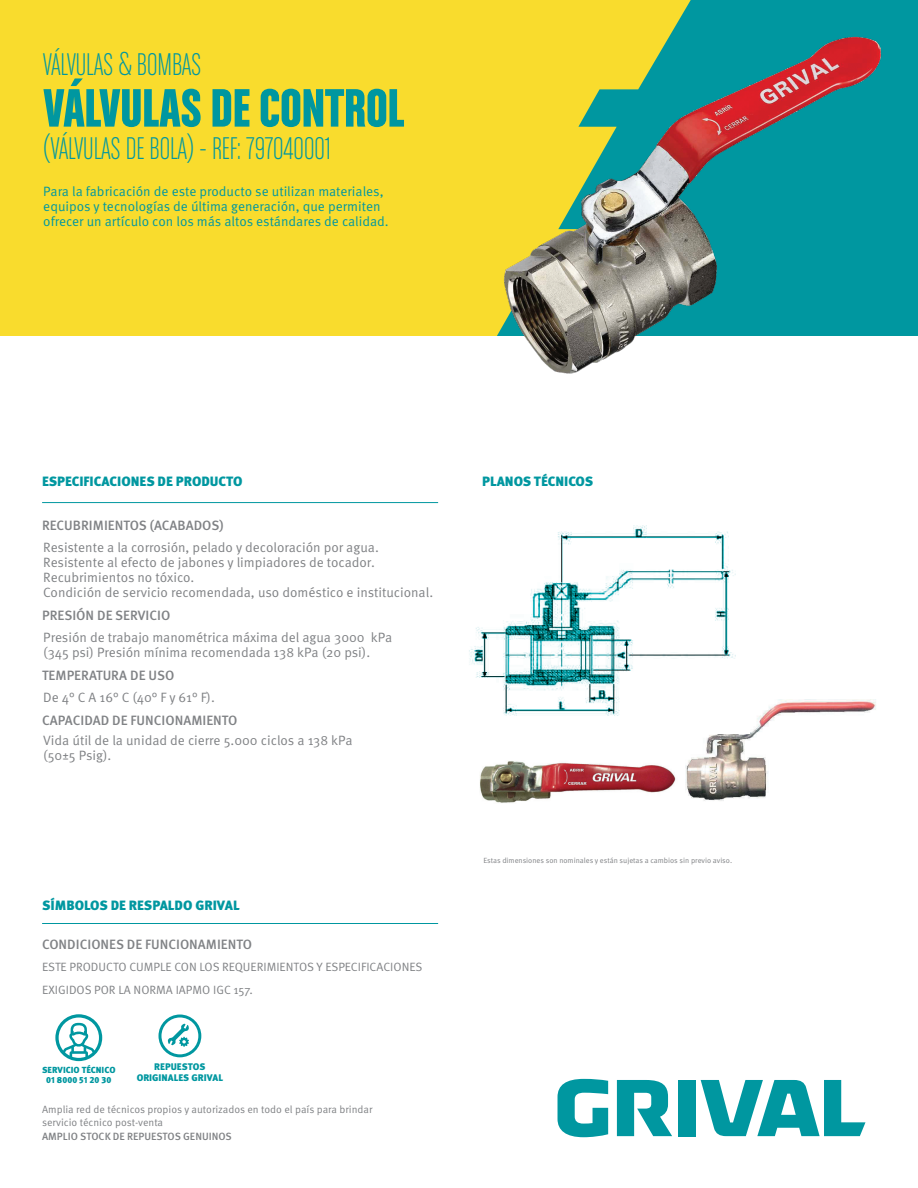
<style>
.page{position:relative;width:918px;height:1188px;background:#fff}
.page>*{position:absolute;margin:0;border:0;box-sizing:border-box;transform-origin:0 0}
.t1{font:57.45px "Chalet Comprime Hong Kong Sixty";color:#0097a0}
.t2{font:33.45px "Chalet Comprime Milan Eighty";color:#0097a0}
.t3{font:13.5px/15px "Meta Pro";color:#808285}
.t4{font:13.5px/15px "Meta Pro";color:#0097a0}
.t5{font:500 13.5px "Meta Pro";color:#808285}
.t6{font:900 13.5px "Meta Pro";color:#0097a0}
.t7{font:12px/22.5px "Meta Pro";color:#808285}
.t8{font:10.5px/13.5px "Meta Pro";color:#808285}
.t9{font:500 10.5px "Meta Pro";color:#808285}
.t10{font:900 9.6px/10.2px "Meta Pro";color:#0097a0;text-align:center}
.t11{font:900 8.85px/10.1px "Meta Pro";color:#0097a0;text-align:center}
.t12{font:7.5px "Meta Pro";color:#808285}
</style>
<div class="page">
<div style="left:0;top:0;width:918px;height:336px;background:#f9dc2d"></div>
<div style="left:907px;top:0;width:11px;height:336px;background:#0097a0"></div>
<svg style="left:55px;top:1014px;width:47px;height:47px"></svg>
<svg style="left:617px;top:1080px;width:55px;height:56px"></svg>
<div style="left:678px;top:1080px;width:17px;height:56px;background:#0097a0"></div>
<svg style="left:558px;top:1079px;width:50px;height:58px"></svg>
<svg style="left:701px;top:1080px;width:164px;height:56px"></svg>
<svg style="left:158px;top:1015px;width:43px;height:42px"></svg>
<hr style="left:42px;top:502px;width:396px;height:1px;background:#0097a0">
<hr style="left:42px;top:923px;width:396px;height:1px;background:#0097a0">
<img style="left:686px;top:699px;width:190px;height:102px">
<img style="left:480px;top:761px;width:196px;height:42px">
<img style="left:497px;top:0;width:410px;height:374px">
<img style="left:469px;top:525px;width:280px;height:208px">
<h2 class="t2" style="left:43px;top:46px;width:159px">VÁLVULAS &amp; BOMBAS</h2>
<h1 class="t1" style="left:43px;top:74px;width:363px">VÁLVULAS DE CONTROL</h1>
<h2 class="t2" style="left:43px;top:130px;width:289px">(VÁLVULAS DE BOLA) - REF: 797040001</h2>
<p class="t4" style="left:43px;top:184px;width:347px">Para la fabricación de este producto se utilizan materiales, equipos y tecnologías de última generación, que permiten ofrecer un artículo con los más altos estándares de calidad.</p>
<p class="t6" style="left:42px;top:473px;width:202px">ESPECIFICACIONES DE PRODUCTO</p>
<p class="t5" style="left:42px;top:516px;width:183px">RECUBRIMIENTOS (ACABADOS)</p>
<p class="t3" style="left:43px;top:540px;width:391px">Resistente a la corrosión, pelado y decoloración por agua.<br>Resistente al efecto de jabones y limpiadores de tocador.<br>Recubrimientos no tóxico.<br>Condición de servicio recomendada, uso doméstico e institucional.</p>
<p class="t5" style="left:42px;top:606px;width:130px">PRESIÓN DE SERVICIO</p>
<p class="t3" style="left:43px;top:630px;width:350px">Presión de trabajo manométrica máxima del agua 3000 kPa (345 psi) Presión mínima recomendada 138 kPa (20 psi).</p>
<p class="t5" style="left:42px;top:666px;width:134px">TEMPERATURA DE USO</p>
<p class="t5" style="left:42px;top:711px;width:197px">CAPACIDAD DE FUNCIONAMIENTO</p>
<p class="t3" style="left:43px;top:733px;width:311px">Vida útil de la unidad de cierre 5.000 ciclos a 138 kPa (50±5 Psig).</p>
<p class="t3" style="left:43px;top:690px;width:173px">De 4° C A 16° C (40° F y 61° F).</p>
<p class="t6" style="left:42px;top:896px;width:199px">SÍMBOLOS DE RESPALDO GRIVAL</p>
<p class="t5" style="left:42px;top:935px;width:211px">CONDICIONES DE FUNCIONAMIENTO</p>
<p class="t7" style="left:42px;top:956px;width:382px">ESTE PRODUCTO CUMPLE CON LOS REQUERIMIENTOS Y ESPECIFICACIONES<br>EXIGIDOS POR LA NORMA IAPMO IGC 157.</p>
<p class="t10" style="left:137px;top:1062px;width:88px">REPUESTOS<br>ORIGINALES GRIVAL</p>
<p class="t11" style="left:42px;top:1065px;width:75px">SERVICIO TÉCNICO<br>01 8000 51 20 30</p>
<p class="t8" style="left:42px;top:1103px;width:332px">Amplia red de técnicos propios y autorizados en todo el país para brindar servicio técnico post-venta</p>
<p class="t9" style="left:42px;top:1130px;width:191px">AMPLIO STOCK DE REPUESTOS GENUINOS</p>
<p class="t6" style="left:482px;top:473px;width:113px">PLANOS TÉCNICOS</p>
<p class="t12" style="left:483px;top:855px;width:250px">Estas dimensiones son nominales y están sujetas a cambios sin previo aviso.</p>
</div>
